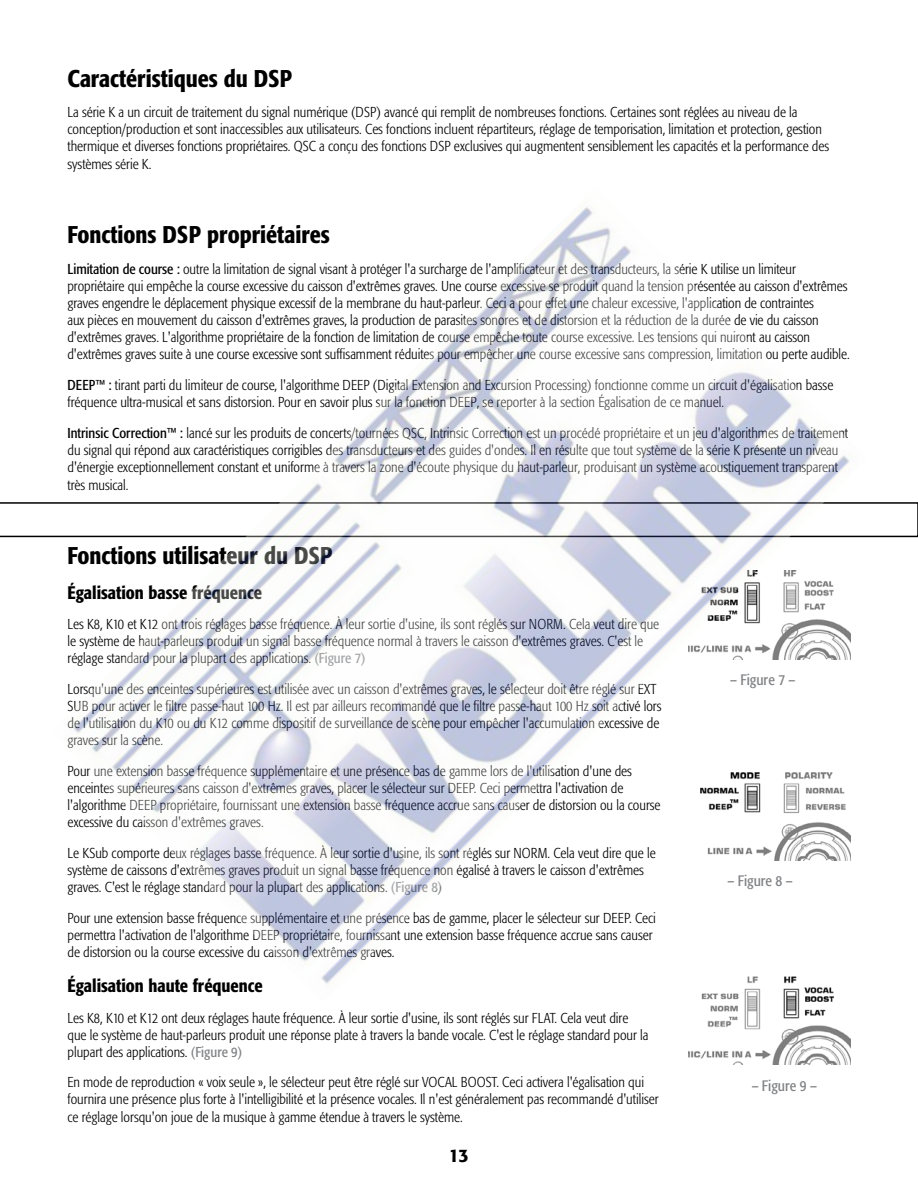
<style>
.page{position:relative;width:918px;height:1188px;background:#fff}
.page>*{position:absolute;margin:0;border:0;box-sizing:border-box;transform-origin:0 0}
.t1{font:500 condensed 24px "Formata";color:#000}
.t2{font:500 condensed 18px "Formata";color:#000}
.t3{font:500 18px "Formata";color:#000}
.t4{font:condensed 15px "Formata";color:#808285}
.t5{font:300 condensed 14.25px/17.1px "Formata";color:#000}
.s1{font-weight:400}
.s2{font-weight:400;color:#808285}
</style>
<div class="page">
<svg style="left:0;top:502px;width:918px;height:35px"></svg>
<img style="left:688px;top:1001px;width:162px;height:63px">
<img style="left:52px;top:207px;width:814px;height:794px">
<h1 class="t1" style="left:68px;top:63px;width:226px">Caractéristiques du DSP</h1>
<p class="t5" style="left:68px;top:104px;width:763px">La série K a un circuit de traitement du signal numérique (DSP) avancé qui remplit de nombreuses fonctions. Certaines sont réglées au niveau de la conception/production et sont inaccessibles aux utilisateurs. Ces fonctions incluent répartiteurs, réglage de temporisation, limitation et protection, gestion thermique et diverses fonctions propriétaires. QSC a conçu des fonctions DSP exclusives qui augmentent sensiblement les capacités et la performance des systèmes série K.</p>
<h1 class="t1" style="left:68px;top:220px;width:264px">Fonctions DSP propriétaires</h1>
<p class="t5" style="left:68px;top:260px;width:784px"><span class="s1">Limitation de course :</span> outre la limitation de signal visant à protéger l'a surcharge de l'amplificateur et des transducteurs, la série K utilise un limiteur propriétaire qui empêche la course excessive du caisson d'extrêmes graves. Une course excessive se produit quand la tension présentée au caisson d'extrêmes graves engendre le déplacement physique excessif de la membrane du haut-parleur. Ceci a pour effet une chaleur excessive, l'application de contraintes<br>aux pièces en mouvement du caisson d'extrêmes graves, la production de parasites sonores et de distorsion et la réduction de la durée de vie du caisson d'extrêmes graves. L'algorithme propriétaire de la fonction de limitation de course empêche toute course excessive. Les tensions qui nuiront au caisson d'extrêmes graves suite à une course excessive sont suffisamment réduites pour empêcher une course excessive sans compression, limitation ou perte audible.</p>
<p class="t5" style="left:68px;top:376px;width:767px"><span class="s1">DEEP™ :</span> tirant parti du limiteur de course, l'algorithme DEEP (Digital Extension and Excursion Processing) fonctionne comme un circuit d'égalisation basse fréquence ultra-musical et sans distorsion. Pour en savoir plus sur la fonction DEEP, se reporter à la section Égalisation de ce manuel.</p>
<p class="t5" style="left:68px;top:424px;width:782px"><span class="s1">Intrinsic Correction™ :</span> lancé sur les produits de concerts/tournées QSC, Intrinsic Correction est un procédé propriétaire et un jeu d'algorithmes de traitement du signal qui répond aux caractéristiques corrigibles des transducteurs et des guides d'ondes. Il en résulte que tout système de la série K présente un niveau d'énergie exceptionnellement constant et uniforme à travers la zone d'écoute physique du haut-parleur, produisant un système acoustiquement transparent très musical.</p>
<h1 class="t1" style="left:68px;top:540px;width:267px">Fonctions utilisateur du DSP</h1>
<p class="t2" style="left:68px;top:581px;width:196px">Égalisation basse fréquence</p>
<p class="t5" style="left:68px;top:616px;width:593px">Les K8, K10 et K12 ont trois réglages basse fréquence. À leur sortie d'usine, ils sont réglés sur NORM. Cela veut dire que le système de haut-parleurs produit un signal basse fréquence normal à travers le caisson d'extrêmes graves. C'est le réglage standard pour la plupart des applications. <span class="s2">(Figure 7)</span></p>
<p class="t5" style="left:68px;top:681px;width:595px">Lorsqu'une des enceintes supérieures est utilisée avec un caisson d'extrêmes graves, le sélecteur doit être réglé sur EXT SUB pour activer le filtre passe-haut 100 Hz. Il est par ailleurs recommandé que le filtre passe-haut 100 Hz soit activé lors de l'utilisation du K10 ou du K12 comme dispositif de surveillance de scène pour empêcher l'accumulation excessive de graves sur la scène.</p>
<p class="t5" style="left:68px;top:763px;width:595px">Pour une extension basse fréquence supplémentaire et une présence bas de gamme lors de l'utilisation d'une des enceintes supérieures sans caisson d'extrêmes graves, placer le sélecteur sur DEEP. Ceci permettra l'activation de l'algorithme DEEP propriétaire, fournissant une extension basse fréquence accrue sans causer de distorsion ou la course excessive du caisson d'extrêmes graves.</p>
<p class="t5" style="left:68px;top:844px;width:590px">Le KSub comporte deux réglages basse fréquence. À leur sortie d'usine, ils sont réglés sur NORM. Cela veut dire que le système de caissons d'extrêmes graves produit un signal basse fréquence non égalisé à travers le caisson d'extrêmes graves. C'est le réglage standard pour la plupart des applications. <span class="s2">(Figure 8)</span></p>
<p class="t5" style="left:68px;top:909px;width:590px">Pour une extension basse fréquence supplémentaire et une présence bas de gamme, placer le sélecteur sur DEEP. Ceci permettra l'activation de l'algorithme DEEP propriétaire, fournissant une extension basse fréquence accrue sans causer de distorsion ou la course excessive du caisson d'extrêmes graves.</p>
<p class="t2" style="left:68px;top:975px;width:197px">Égalisation haute fréquence</p>
<p class="t5" style="left:68px;top:1009px;width:583px">Les K8, K10 et K12 ont deux réglages haute fréquence. À leur sortie d'usine, ils sont réglés sur FLAT. Cela veut dire que le système de haut-parleurs produit une réponse plate à travers la bande vocale. C'est le réglage standard pour la plupart des applications. <span class="s2">(Figure 9)</span></p>
<p class="t5" style="left:68px;top:1074px;width:593px;line-height:17.5px">En mode de reproduction « voix seule », le sélecteur peut être réglé sur VOCAL BOOST. Ceci activera l'égalisation qui fournira une présence plus forte à l'intelligibilité et la présence vocales. Il n'est généralement pas recommandé d'utiliser ce réglage lorsqu'on joue de la musique à gamme étendue à travers le système.</p>
<p class="t3" style="left:449px;top:1144px;width:22px">13</p>
<p class="t4" style="left:730px;top:671px;width:67px">– Figure 7 –</p>
<p class="t4" style="left:728px;top:872px;width:67px">– Figure 8 –</p>
<p class="t4" style="left:752px;top:1077px;width:67px">– Figure 9 –</p>
</div>
